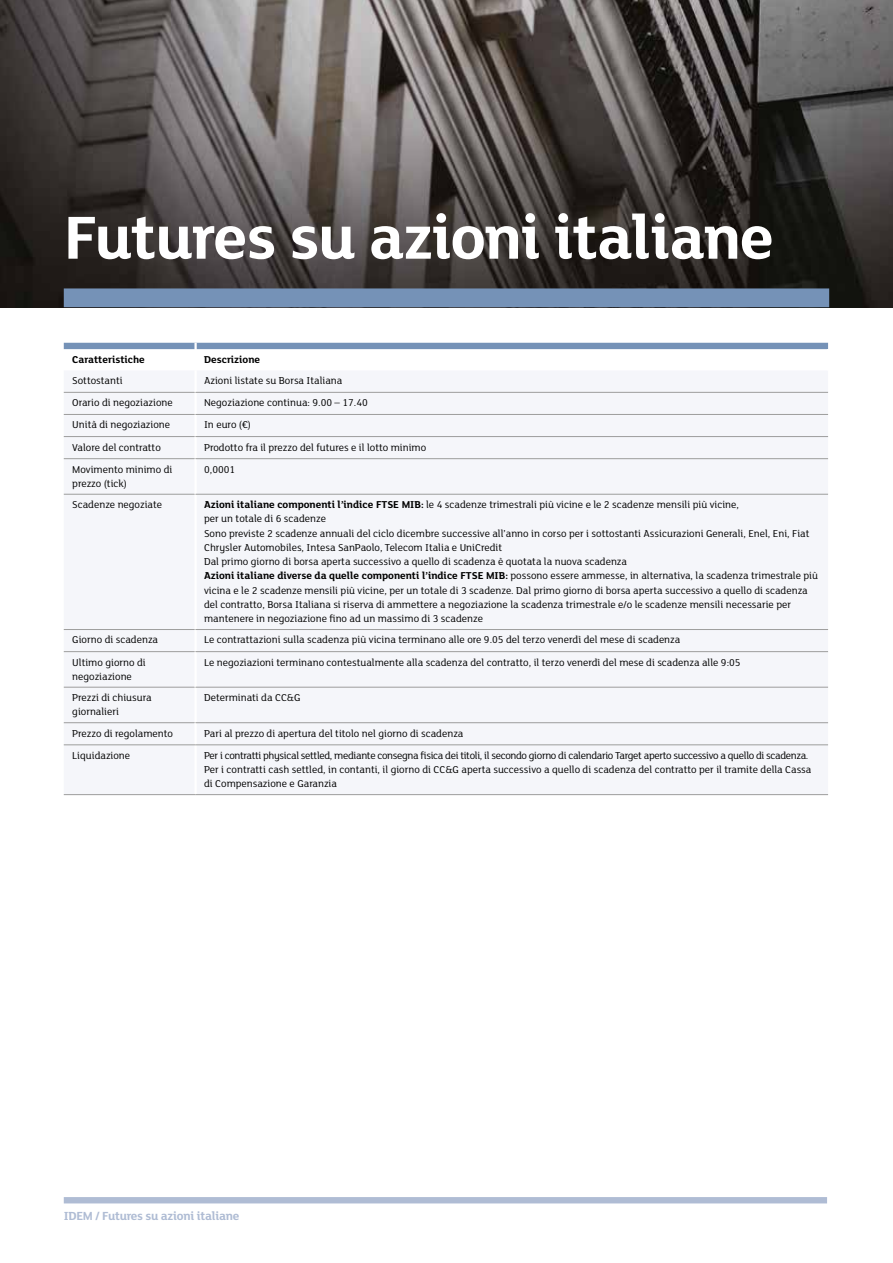
<style>
.page{position:relative;width:893px;height:1263px;background:#fff}
.page>*{position:absolute;margin:0;border:0;box-sizing:border-box;transform-origin:0 0}
.t1{font:700 66px "FS Lola";letter-spacing:-.02em;color:#fff}
.t2{font:700 12.75px "FS Lola";letter-spacing:-.02em;color:#afbcd4}
.t3{font:10.8px/14.2px "FS Lola";color:#000}
.t4{font:10.8px/14.2px "FS Lola";letter-spacing:-.02em;color:#000}
.t5{font:700 10.8px "FS Lola";color:#000}
.s1{font-weight:700}
</style>
<div class="page">
<img style="left:0;top:0;width:893px;height:307px">
<div style="left:64px;top:288px;width:765px;height:19px;background:#7592b7"></div>
<div style="left:64px;top:1197px;width:763px;height:6px;background:#afbcd4"></div>
<div style="left:64px;top:391px;width:764px;height:355px;background:#f5f6fa"></div>
<div style="left:64px;top:343px;width:764px;height:6px;background:#7592b7"></div>
<hr style="left:64px;top:392px;width:132px;height:1px;background:#9d9d9c">
<hr style="left:64px;top:414px;width:132px;height:1px;background:#9d9d9c">
<hr style="left:64px;top:436px;width:132px;height:1px;background:#9d9d9c">
<hr style="left:64px;top:458px;width:132px;height:1px;background:#9d9d9c">
<hr style="left:64px;top:494px;width:132px;height:1px;background:#9d9d9c">
<hr style="left:64px;top:629px;width:132px;height:1px;background:#9d9d9c">
<hr style="left:64px;top:651px;width:132px;height:1px;background:#9d9d9c">
<hr style="left:64px;top:687px;width:132px;height:1px;background:#9d9d9c">
<hr style="left:64px;top:722px;width:132px;height:1px;background:#9d9d9c">
<hr style="left:194px;top:370px;width:3px;height:22px;background:#fff">
<hr style="left:194px;top:392px;width:3px;height:22px;background:#fff">
<hr style="left:194px;top:415px;width:3px;height:21px;background:#fff">
<hr style="left:194px;top:437px;width:3px;height:21px;background:#fff">
<hr style="left:194px;top:459px;width:3px;height:35px;background:#fff">
<hr style="left:194px;top:494px;width:3px;height:135px;background:#fff">
<hr style="left:194px;top:630px;width:3px;height:21px;background:#fff">
<hr style="left:194px;top:652px;width:3px;height:35px;background:#fff">
<hr style="left:194px;top:687px;width:3px;height:35px;background:#fff">
<hr style="left:194px;top:723px;width:3px;height:22px;background:#fff">
<hr style="left:194px;top:745px;width:3px;height:49px;background:#fff">
<hr style="left:196px;top:392px;width:632px;height:1px;background:#9d9d9c">
<hr style="left:196px;top:414px;width:632px;height:1px;background:#9d9d9c">
<hr style="left:196px;top:436px;width:632px;height:1px;background:#9d9d9c">
<hr style="left:196px;top:458px;width:632px;height:1px;background:#9d9d9c">
<hr style="left:196px;top:494px;width:632px;height:1px;background:#9d9d9c">
<hr style="left:196px;top:629px;width:632px;height:1px;background:#9d9d9c">
<hr style="left:196px;top:651px;width:632px;height:1px;background:#9d9d9c">
<hr style="left:196px;top:687px;width:632px;height:1px;background:#9d9d9c">
<hr style="left:196px;top:722px;width:632px;height:1px;background:#9d9d9c">
<hr style="left:196px;top:744px;width:632px;height:1px;background:#9d9d9c">
<hr style="left:196px;top:794px;width:632px;height:1px;background:#9d9d9c">
<hr style="left:64px;top:744px;width:132px;height:1px;background:#9d9d9c">
<hr style="left:64px;top:794px;width:132px;height:1px;background:#9d9d9c">
<h1 class="t1" style="left:64px;top:192px;width:712px">Futures su azioni italiane</h1>
<p class="t5" style="left:72px;top:352px;width:74px">Caratteristiche</p>
<p class="t5" style="left:204px;top:352px;width:58px">Descrizione</p>
<p class="t3" style="left:72px;top:373px;width:52px">Sottostanti</p>
<p class="t3" style="left:204px;top:373px;width:140px">Azioni listate su Borsa Italiana</p>
<p class="t3" style="left:72px;top:395px;width:102px">Orario di negoziazione</p>
<p class="t3" style="left:204px;top:395px;width:165px">Negoziazione continua: 9.00 – 17.40</p>
<p class="t3" style="left:72px;top:417px;width:99px">Unità di negoziazione</p>
<p class="t3" style="left:204px;top:417px;width:48px">In euro (€)</p>
<p class="t3" style="left:72px;top:439px;width:90px">Valore del contratto</p>
<p class="t3" style="left:204px;top:439px;width:224px">Prodotto fra il prezzo del futures e il lotto minimo</p>
<p class="t3" style="left:72px;top:462px;width:102px">Movimento minimo di prezzo (tick)</p>
<p class="t3" style="left:204px;top:462px;width:33px">0,0001</p>
<p class="t3" style="left:72px;top:497px;width:91px">Scadenze negoziate</p>
<p class="t3" style="left:204px;top:497px;width:615px"><span class="s1">Azioni italiane componenti l’indice FTSE MIB:</span> le 4 scadenze trimestrali più vicine e le 2 scadenze mensili più vicine,<br>per un totale di 6 scadenze<br>Sono previste 2 scadenze annuali del ciclo dicembre successive all’anno in corso per i sottostanti Assicurazioni Generali, Enel, Eni, Fiat Chrysler Automobiles, Intesa SanPaolo, Telecom Italia e UniCredit<br>Dal primo giorno di borsa aperta successivo a quello di scadenza è quotata la nuova scadenza<br><span class="s1">Azioni italiane diverse da quelle componenti l’indice FTSE MIB:</span> possono essere ammesse, in alternativa, la scadenza trimestrale più vicina e le 2 scadenze mensili più vicine, per un totale di 3 scadenze. Dal primo giorno di borsa aperta successivo a quello di scadenza del contratto, Borsa Italiana si riserva di ammettere a negoziazione la scadenza trimestrale e/o le scadenze mensili necessarie per mantenere in negoziazione fino ad un massimo di 3 scadenze</p>
<p class="t3" style="left:72px;top:632px;width:87px">Giorno di scadenza</p>
<p class="t3" style="left:204px;top:632px;width:478px">Le contrattazioni sulla scadenza più vicina terminano alle ore 9.05 del terzo venerdì del mese di scadenza</p>
<p class="t3" style="left:72px;top:654px;width:75px">Ultimo giorno di negoziazione</p>
<p class="t3" style="left:204px;top:654px;width:538px">Le negoziazioni terminano contestualmente alla scadenza del contratto, il terzo venerdì del mese di scadenza alle 9:05</p>
<p class="t3" style="left:72px;top:690px;width:81px">Prezzi di chiusura giornalieri</p>
<p class="t3" style="left:204px;top:690px;width:98px">Determinati da CC&amp;G</p>
<p class="t3" style="left:72px;top:726px;width:102px">Prezzo di regolamento</p>
<p class="t3" style="left:204px;top:726px;width:261px">Pari al prezzo di apertura del titolo nel giorno di scadenza</p>
<p class="t3" style="left:72px;top:748px;width:59px">Liquidazione</p>
<p class="t4" style="left:204px;top:748px;width:609px">Per i contratti physical settled, mediante consegna fisica dei titoli, il secondo giorno di calendario Target aperto successivo a quello di scadenza.<br>Per i contratti cash settled, in contanti, il giorno di CC&amp;G aperta successivo a quello di scadenza del contratto per il tramite della Cassa di Compensazione e Garanzia</p>
<p class="t2" style="left:64px;top:1207px;width:177px">IDEM / Futures su azioni italiane</p>
</div>
